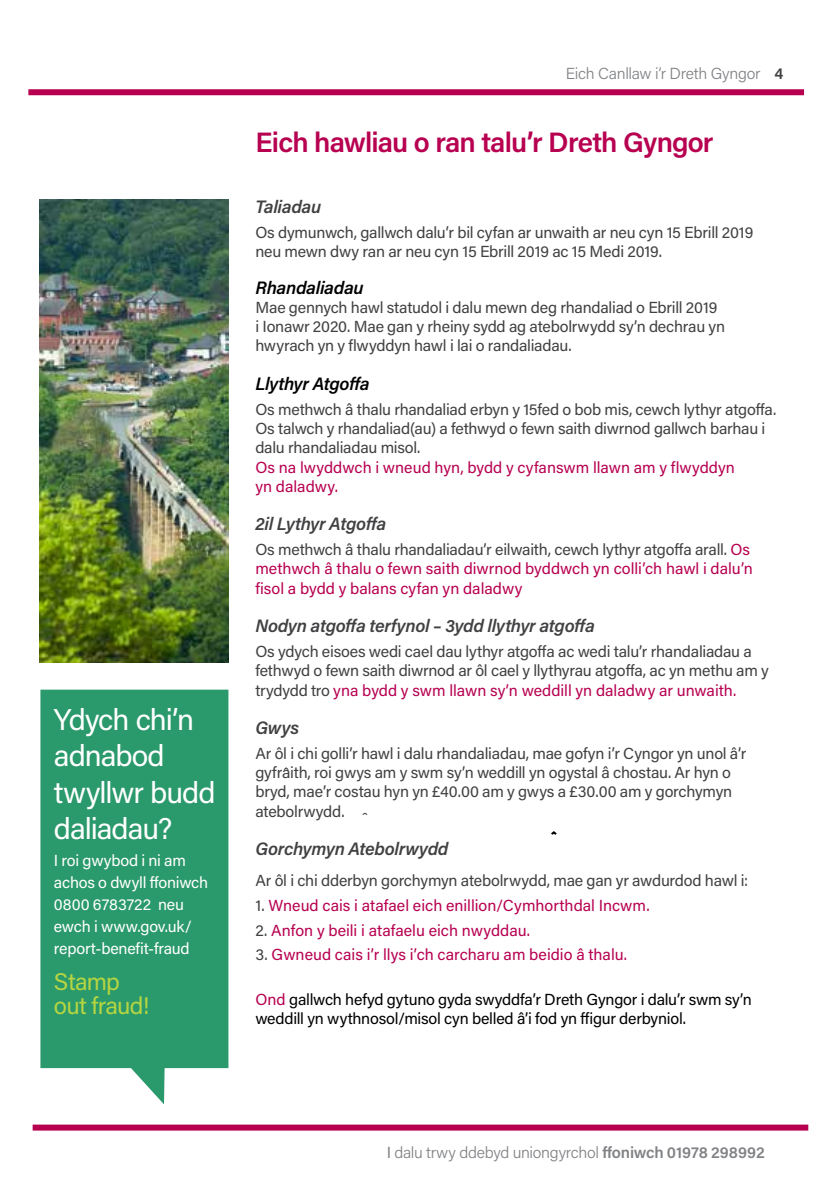
<style>
.page{position:relative;width:840px;height:1191px;background:#fff}
.page>*{position:absolute;margin:0;border:0;box-sizing:border-box;transform-origin:0 0}
.t1{font:30px/36px "Acumin Pro";letter-spacing:-.035em;color:#fff}
.t2{font:600 28px "Acumin Pro";letter-spacing:-.03em;color:#b70050}
.t3{font:24px/24px "Acumin Pro";letter-spacing:-.03em;color:#b6d541}
.t4{font:italic 600 18px "Acumin Pro";letter-spacing:-.015em;color:#414042}
.t5{font:italic 600 18px "Acumin Pro";letter-spacing:-.02em;color:#000}
.t6{font:16px/19.2px "Acumin Pro";letter-spacing:-.015em;color:#414042}
.t7{font:16px/19.2px "Acumin Pro";color:#b70050}
.t8{font:16px/19.2px "Acumin Pro";letter-spacing:-.015em;color:#000}
.t9{font:16px/22px "Acumin Pro";letter-spacing:-.01em;color:#fff}
.t10{font:300 16px "Acumin Pro";letter-spacing:-.015em;color:#808285}
.t11{font:600 16px "Acumin Pro";color:#414042}
.s1{color:#414042}
.s2{color:#b70050}
.s3{font-weight:400}
.s4{font-weight:600}
</style>
<div class="page">
<div style="left:28px;top:89px;width:775px;height:6px;background:#b70050"></div>
<div style="left:33px;top:1124px;width:774px;height:6px;background:#b70050"></div>
<svg style="left:40px;top:689px;width:188px;height:415px;fill:#2a996b"></svg>
<svg style="left:362px;top:812px;width:6px;height:3px"></svg>
<svg style="left:551px;top:831px;width:6px;height:4px"></svg>
<img style="left:39px;top:200px;width:189px;height:462px">
<h1 class="t1" style="left:54px;top:701px;width:163px">Ydych chi’n adnabod twyllwr budd daliadau?</h1>
<p class="t9" style="left:54px;top:849px;width:156px">I roi gwybod i ni am achos o dwyll ffoniwch<br>0800 6783722 neu ewch i www.gov.uk/ report-benefit-fraud</p>
<h3 class="t3" style="left:54px;top:969px;width:97px">Stamp out fraud!</h3>
<p class="t10" style="left:565px;top:62px;width:196px">Eich Canllaw i’r Dreth Gyngor</p>
<p class="t11" style="left:774px;top:62px;width:10px">4</p>
<h2 class="t2" style="left:255px;top:123px;width:459px">Eich hawliau o ran talu’r Dreth Gyngor</h2>
<p class="t4" style="left:255px;top:194px;width:67px">Taliadau</p>
<p class="t6" style="left:255px;top:222px;width:499px">Os dymunwch, gallwch dalu’r bil cyfan ar unwaith ar neu cyn 15 Ebrill 2019 neu mewn dwy ran ar neu cyn 15 Ebrill 2019 ac 15 Medi 2019.</p>
<p class="t5" style="left:255px;top:275px;width:110px">Rhandaliadau</p>
<p class="t6" style="left:255px;top:297px;width:471px">Mae gennych hawl statudol i dalu mewn deg rhandaliad o Ebrill 2019 i Ionawr 2020. Mae gan y rheiny sydd ag atebolrwydd sy’n dechrau yn hwyrach yn y flwyddyn hawl i lai o randaliadau.</p>
<p class="t5" style="left:255px;top:371px;width:116px">Llythyr Atgoffa</p>
<p class="t6" style="left:255px;top:399px;width:522px">Os methwch â thalu rhandaliad erbyn y 15fed o bob mis, cewch lythyr atgoffa.<br>Os talwch y rhandaliad(au) a fethwyd o fewn saith diwrnod gallwch barhau i dalu rhandaliadau misol.</p>
<p class="t7" style="left:255px;top:457px;width:481px">Os na lwyddwch i wneud hyn, bydd y cyfanswm llawn am y flwyddyn yn daladwy.</p>
<p class="t4" style="left:255px;top:511px;width:132px">2il Lythyr Atgoffa</p>
<p class="t7" style="left:255px;top:539px;width:499px"><span class="s1">Os methwch â thalu rhandaliadau’r eilwaith, cewch lythyr atgoffa arall.</span> Os methwch â thalu o fewn saith diwrnod byddwch yn colli’ch hawl i dalu’n fisol a bydd y balans cyfan yn daladwy</p>
<p class="t4" style="left:255px;top:613px;width:341px">Nodyn atgoffa terfynol – 3ydd llythyr atgoffa</p>
<p class="t6" style="left:255px;top:641px;width:514px">Os ydych eisoes wedi cael dau lythyr atgoffa ac wedi talu’r rhandaliadau a fethwyd o fewn saith diwrnod ar ôl cael y llythyrau atgoffa, ac yn methu am y trydydd tro <span class="s2">yna bydd y swm llawn sy’n weddill yn daladwy ar unwaith.</span></p>
<p class="t4" style="left:255px;top:715px;width:45px">Gwys</p>
<p class="t6" style="left:255px;top:743px;width:492px">Ar ôl i chi golli’r hawl i dalu rhandaliadau, mae gofyn i’r Cyngor yn unol â’r gyfraith, roi gwys am y swm sy’n weddill yn ogystal â chostau. Ar hyn o bryd, mae’r costau hyn yn £40.00 am y gwys a £30.00 am y gorchymyn atebolrwydd.</p>
<p class="t4" style="left:255px;top:836px;width:194px">Gorchymyn Atebolrwydd</p>
<p class="t6" style="left:255px;top:870px;width:494px">Ar ôl i chi dderbyn gorchymyn atebolrwydd, mae gan yr awdurdod hawl i:</p>
<p class="t7" style="left:255px;top:895px;width:395px"><span class="s1">1.</span> Wneud cais i atafael eich enillion/Cymhorthdal Incwm.</p>
<p class="t7" style="left:255px;top:919px;width:276px"><span class="s1">2.</span> Anfon y beili i atafaelu eich nwyddau.</p>
<p class="t7" style="left:255px;top:944px;width:373px"><span class="s1">3.</span> Gwneud cais i’r llys i’ch carcharu am beidio â thalu.</p>
<p class="t8" style="left:255px;top:988px;width:497px"><span class="s2">Ond</span> gallwch hefyd gytuno gyda swyddfa’r Dreth Gyngor i dalu’r swm sy’n weddill yn wythnosol/misol cyn belled â’i fod yn ffigur derbyniol.</p>
<p class="t10" style="left:386px;top:1141px;width:379px"><span class="s3">I</span> dalu trwy ddebyd uniongyrchol <span class="s4">ffoniwch 01978 298992</span></p>
</div>
